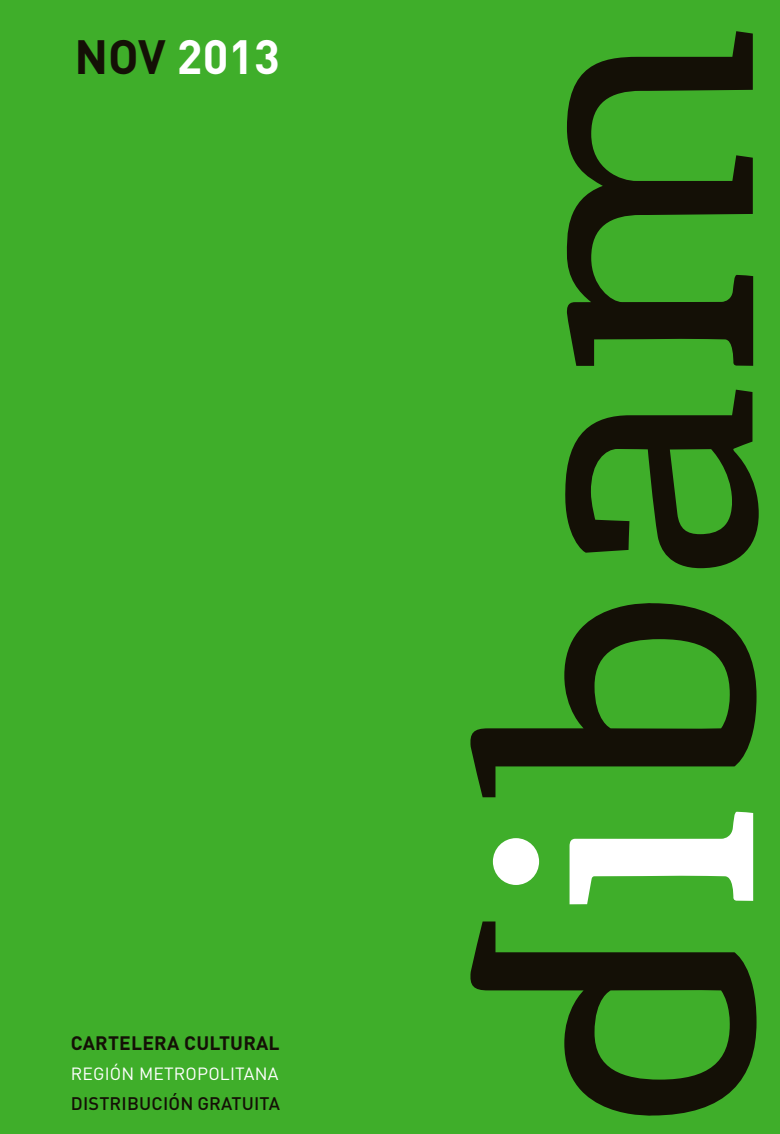
<style>
.page{position:relative;width:780px;height:1134px;background:#3fae2a}
.page>*{position:absolute;margin:0;border:0;box-sizing:border-box;transform-origin:0 0}
.t1{font:700 47.5px "DIN";color:#fff}
.t2{font:700 19.25px "DIN";letter-spacing:.01em;color:#141006}
.t3{font:500 18px "DIN";letter-spacing:.01em;color:#141006}
.t4{font:17.5px "DIN";letter-spacing:.01em;color:#fff}
.s1{color:#141006}
</style>
<div class="page">
<svg style="left:569px;top:811px;width:184px;height:93px"></svg>
<div style="left:493px;top:838px;width:46px;height:47px;background:#fff;border-radius:50%"></div>
<svg style="left:565px;top:390px;width:193px;height:178px"></svg>
<svg style="left:470px;top:921px;width:286px;height:195px"></svg>
<svg style="left:470px;top:603px;width:286px;height:194px"></svg>
<svg style="left:566px;top:31px;width:187px;height:335px"></svg>
<h1 class="t1" style="left:74px;top:26px;width:207px"><span class="s1">NOV</span> 2013</h1>
<p class="t2" style="left:71px;top:1030px;width:210px">CARTELERA CULTURAL</p>
<p class="t4" style="left:71px;top:1063px;width:209px">REGIÓN METROPOLITANA</p>
<p class="t3" style="left:71px;top:1092px;width:211px">DISTRIBUCIÓN GRATUITA</p>
</div>
